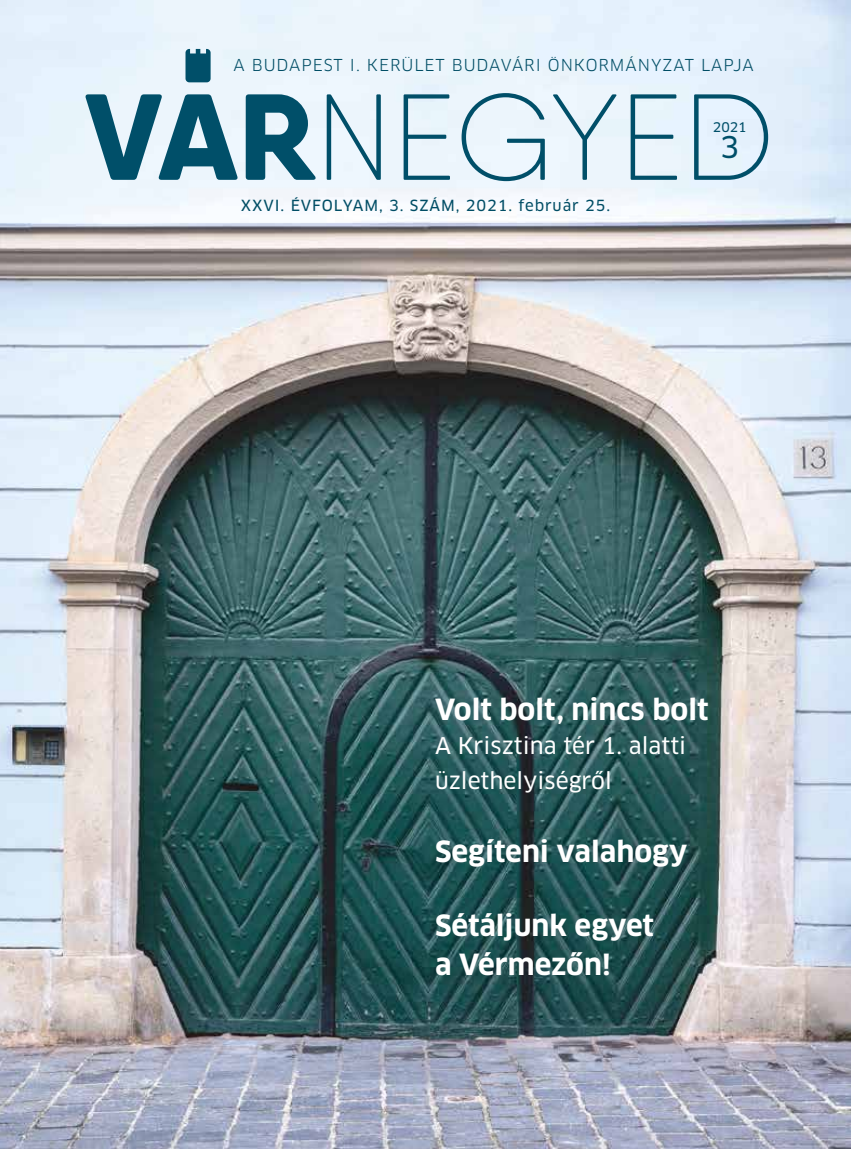
<style>
.page{position:relative;width:851px;height:1149px;background:#fff}
.page>*{position:absolute;margin:0;border:0;box-sizing:border-box;transform-origin:0 0}
.t1{font:29.25px "Clan Pro News";color:#004f69}
.t2{font:700 28.5px/39px "Clan Pro";color:#fff}
.t3{font:22.5px/34.5px "Clan Pro News";color:#fff}
.t4{font:16.05px "Clan Pro";letter-spacing:.06em;color:#004d65}
.t5{font:15px "Clan Pro News";letter-spacing:.06em;color:#004d65}
.t6{font:13.05px "Clan Pro News";color:#004f69}
</style>
<div class="page">
<img style="left:0;top:0;width:850px;height:1148px">
<svg style="left:85px;top:94px;width:153px;height:86px;background:#6e9cad"></svg>
<svg style="left:246px;top:94px;width:70px;height:86px;background:#52899c"></svg>
<svg style="left:326px;top:94px;width:55px;height:86px;background:#b4ced9"></svg>
<svg style="left:403px;top:94px;width:47px;height:86px;background:#b6d0db"></svg>
<svg style="left:461px;top:93px;width:83px;height:88px;background:#c4d9e3"></svg>
<svg style="left:552px;top:94px;width:64px;height:86px;background:#d1e2eb"></svg>
<svg style="left:630px;top:94px;width:47px;height:86px;background:#b6d0db"></svg>
<svg style="left:694px;top:94px;width:74px;height:86px;background:#bcd4e2"></svg>
<svg style="left:185px;top:49px;width:25px;height:33px"></svg>
<p class="t4" style="left:233px;top:55px;width:521px">A BUDAPEST I. KERÜLET BUDAVÁRI ÖNKORMÁNYZAT LAPJA</p>
<p class="t5" style="left:241px;top:197px;width:371px">XXVI. ÉVFOLYAM, 3. SZÁM, 2021. február 25.</p>
<p class="t6" style="left:712px;top:119px;width:35px">2021</p>
<p class="t1" style="left:720px;top:129px;width:21px">3</p>
<p class="t2" style="left:435px;top:689px;width:275px">Volt bolt, nincs bolt</p>
<p class="t3" style="left:435px;top:728px;width:252px">A Krisztina tér 1. alatti üzlethelyiségről</p>
<p class="t2" style="left:435px;top:832px;width:254px">Segíteni valahogy</p>
<p class="t2" style="left:435px;top:905px;width:220px">Sétáljunk egyet a Vérmezőn!</p>
</div>
